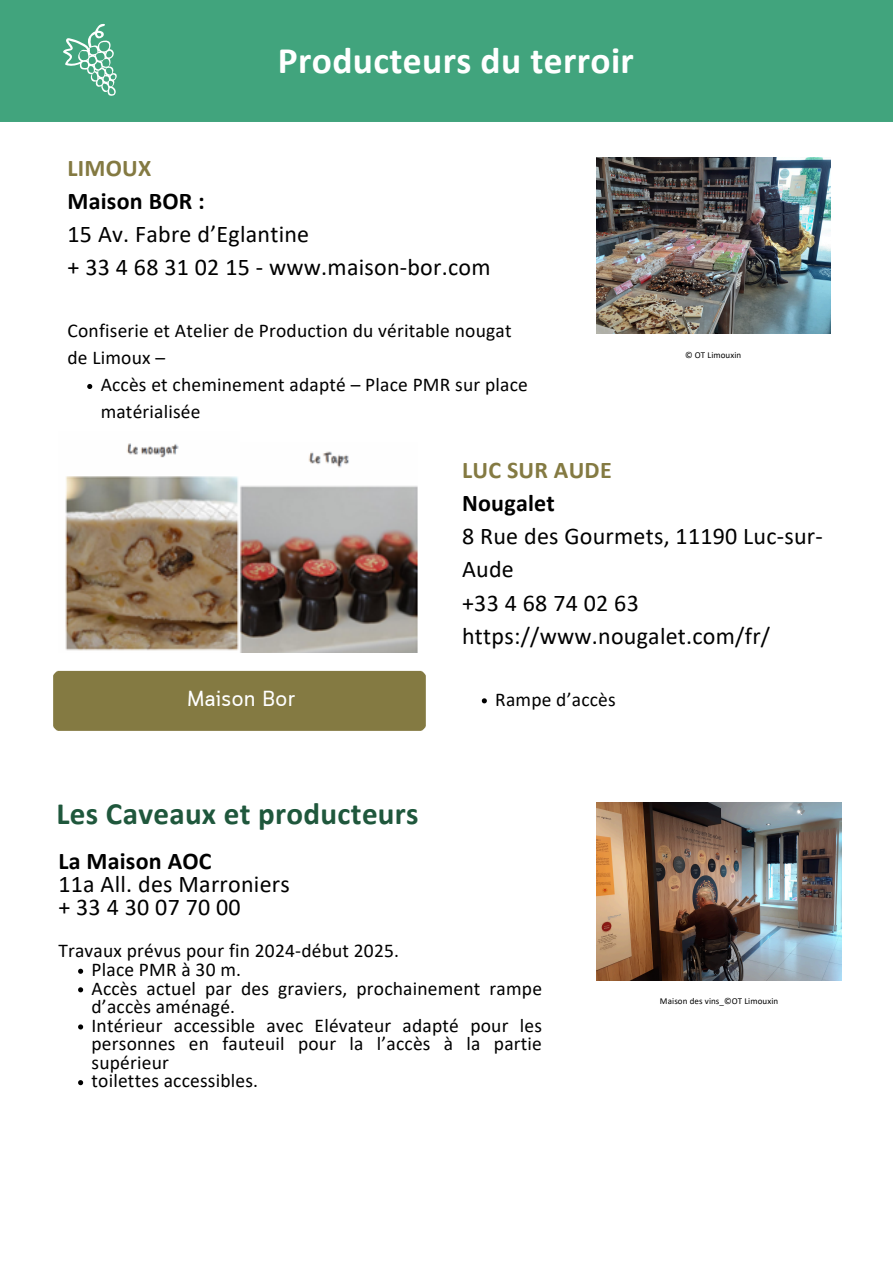
<style>
.page{position:relative;width:893px;height:1263px;background:#fff}
.page>*{position:absolute;margin:0;border:0;box-sizing:border-box;transform-origin:0 0}
.t1{font:700 37.5px "Calibri";letter-spacing:.01em;color:#fff}
.t2{font:700 31.05px "Calibri";letter-spacing:.01em;color:#1f573c}
.t3{font:24px/33.2px "Calibri";letter-spacing:.01em;color:#000}
.t4{font:700 24px "Calibri";letter-spacing:.01em;color:#847a42}
.t5{font:700 21.67px "Cloud Loop";color:#fff}
.t6{font:19.5px/18.6px "Calibri";letter-spacing:.01em;color:#000}
.t7{font:9px "Calibri";letter-spacing:.01em;color:#000}
.s1{font-weight:700}
.s2{font-weight:700;color:#847a42}
</style>
<div class="page">
<div style="left:0;top:108px;width:893px;height:14px;background:#41a47d"></div>
<div style="left:0;top:0;width:893px;height:108px;background:#41a47d"></div>
<svg style="left:58px;top:22px;width:62px;height:80px;background:#5fb291"></svg>
<img style="left:596px;top:158px;width:234px;height:175px">
<svg style="left:87px;top:384px;width:5px;height:5px"></svg>
<img style="left:65px;top:443px;width:174px;height:208px">
<img style="left:239px;top:451px;width:179px;height:201px">
<div style="left:53px;top:671px;width:373px;height:60px;background:#847a42"></div>
<img style="left:596px;top:802px;width:246px;height:178px">
<svg style="left:78px;top:969px;width:5px;height:5px"></svg>
<svg style="left:78px;top:987px;width:5px;height:5px"></svg>
<svg style="left:78px;top:1024px;width:5px;height:5px"></svg>
<svg style="left:78px;top:1080px;width:5px;height:5px"></svg>
<svg style="left:482px;top:698px;width:5px;height:5px"></svg>
<p class="t1" style="left:278px;top:45px;width:357px">Producteurs du terroir</p>
<h1 class="t4" style="left:68px;top:158px;width:85px">LIMOUX</h1>
<h4 class="t3" style="left:68px;top:186px;width:243px"><span class="s1">Maison BOR :<br></span>15 Av. Fabre d’Eglantine</h4>
<p class="t3" style="left:68px;top:253px;width:424px">+ 33 4 68 31 02 15 - www.maison-bor.com</p>
<h4 class="t6" style="left:68px;top:319px;width:445px;line-height:27px">Confiserie et Atelier de Production du véritable nougat de Limoux –</h4>
<h5 class="t6" style="left:101px;top:373px;width:429px;line-height:27px">Accès et cheminement adapté – Place PMR sur place matérialisée</h5>
<p class="t7" style="left:685px;top:351px;width:58px">© OT Limouxin</p>
<p class="t5" style="left:187px;top:686px;width:110px">Maison Bor</p>
<p class="t3" style="left:462px;top:455px;width:362px"><span class="s2">LUC SUR AUDE<br></span><span class="s1">Nougalet<br></span>8 Rue des Gourmets, 11190 Luc-sur-<br>Aude<br>+33 4 68 74 02 63 https://www.nougalet.com/fr/</p>
<p class="t6" style="left:495px;top:691px;width:122px">Rampe d’accès</p>
<p class="t2" style="left:57px;top:801px;width:364px">Les Caveaux et producteurs</p>
<p class="t3" style="left:58px;top:851px;width:233px;line-height:23.1px"><span class="s1">La Maison AOC<br></span>11a All. des Marroniers +33430077000</p>
<p class="t6" style="left:58px;top:943px;width:342px">Travaux prévus pour fin 2024-début 2025.</p>
<h3 class="t6" style="left:92px;top:962px;width:151px">Place PMR à 30 m.</h3>
<h2 class="t6" style="left:92px;top:980px;width:452px">Accès actuel par des graviers, prochainement rampe d’accès aménagé.</h2>
<h4 class="t6" style="left:92px;top:1017px;width:452px;text-align:justify">Intérieur accessible avec Elévateur adapté pour les personnes en fauteuil pour la l’accès à la partie supérieur</h4>
<p class="t6" style="left:92px;top:1073px;width:168px">toilettes accessibles.</p>
<p class="t7" style="left:660px;top:997px;width:120px">Maison des vins_©OT Limouxin</p>
</div>
